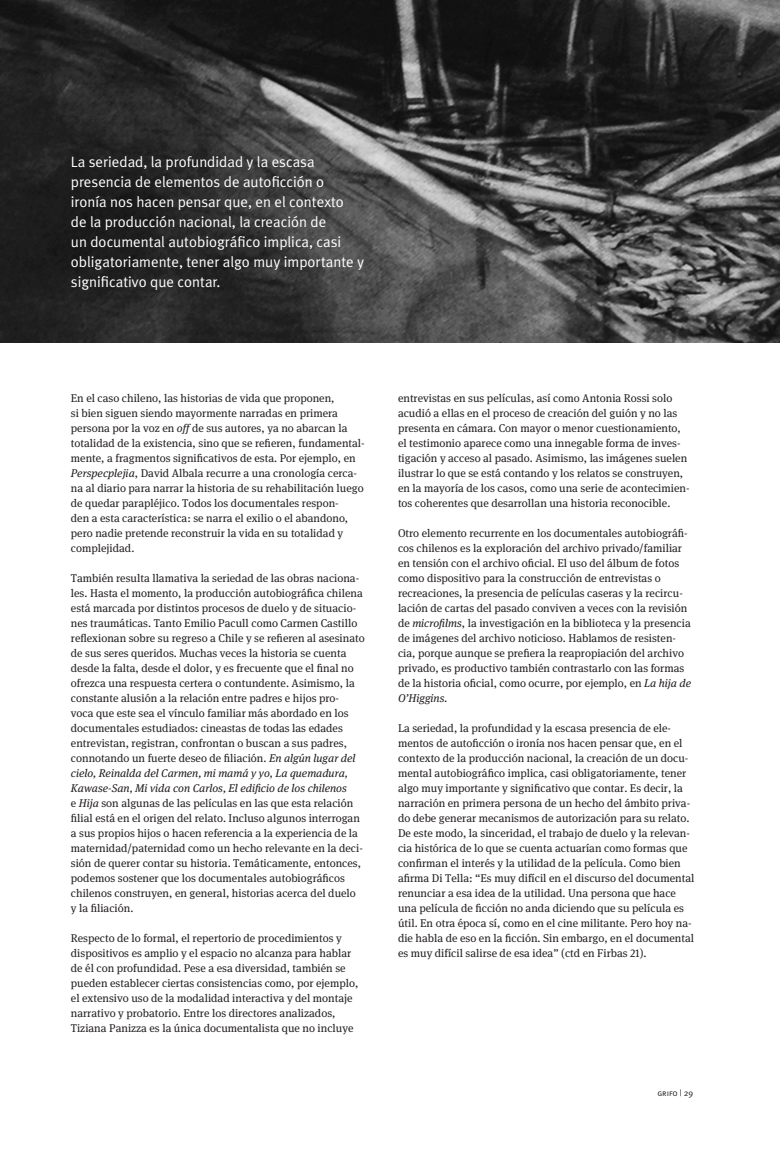
<style>
.page{position:relative;width:780px;height:1170px;background:#fff}
.page>*{position:absolute;margin:0;border:0;box-sizing:border-box;transform-origin:0 0}
.DESTACADOS_BLANCO{font:15px/20px "Meta Plus Normal";color:#fff}
.t1{font:11.25px/15px "Meta Serif Lf";color:#231f20}
.t2{font:8.75px "Meta Plus Normal Caps";color:#231f20}
.s1{font-style:italic}
.s2{font-family:"Meta Plus Normal"}
</style>
<div class="page">
<img style="left:0;top:0;width:780px;height:342px">
<p class="DESTACADOS_BLANCO" style="left:71px;top:151px;width:295px">La seriedad, la profundidad y la escasa presencia de elementos de autoficción o<br>ironía nos hacen pensar que, en el contexto<br>de la producción nacional, la creación de<br>un documental autobiográfico implica, casi obligatoriamente, tener algo muy importante y significativo que contar.</p>
<p class="t1" style="left:71px;top:390px;width:295px">En el caso chileno, las historias de vida que proponen,<br>si bien siguen siendo mayormente narradas en primera persona por la voz en <span class="s1">off</span> de sus autores, ya no abarcan la totalidad de la existencia, sino que se refieren, fundamental&shy;mente, a fragmentos significativos de esta. Por ejemplo, en <span class="s1">Perspecplejia</span>, David Albala recurre a una cronología cerca&shy;na al diario para narrar la historia de su rehabilitación luego de quedar parapléjico. Todos los documentales respon-<br>den a esta característica: se narra el exilio o el abandono, pero nadie pretende reconstruir la vida en su totalidad y complejidad.</p>
<p class="t1" style="left:71px;top:570px;width:295px">También resulta llamativa la seriedad de las obras naciona&shy;les. Hasta el momento, la producción autobiográfica chilena está marcada por distintos procesos de duelo y de situacio&shy;nes traumáticas. Tanto Emilio Pacull como Carmen Castillo reflexionan sobre su regreso a Chile y se refieren al asesinato de sus seres queridos. Muchas veces la historia se cuenta desde la falta, desde el dolor, y es frecuente que el final no ofrezca una respuesta certera o contundente. Asimismo, la constante alusión a la relación entre padres e hijos pro-<br>voca que este sea el vínculo familiar más abordado en los documentales estudiados: cineastas de todas las edades entrevistan, registran, confrontan o buscan a sus padres, connotando un fuerte deseo de filiación. <span class="s1">En algún lugar del cielo, Reinalda del Carmen, mi mamá y yo, La quemadura, Kawase-San, Mi vida con Carlos, El edificio de los chilenos<br></span>e <span class="s1">Hija</span> son algunas de las películas en las que esta relación filial está en el origen del relato. Incluso algunos interrogan a sus propios hijos o hacen referencia a la experiencia de la maternidad/paternidad como un hecho relevante en la deci&shy;sión de querer contar su historia. Temáticamente, entonces, podemos sostener que los documentales autobiográficos chilenos construyen, en general, historias acerca del duelo<br>y la filiación.</p>
<p class="t1" style="left:71px;top:930px;width:289px">Respecto de lo formal, el repertorio de procedimientos y dispositivos es amplio y el espacio no alcanza para hablar de él con profundidad. Pese a esa diversidad, también se pueden establecer ciertas consistencias como, por ejemplo, el extensivo uso de la modalidad interactiva y del montaje narrativo y probatorio. Entre los directores analizados, Tiziana Panizza es la única documentalista que no incluye</p>
<p class="t1" style="left:398px;top:390px;width:293px">entrevistas en sus películas, así como Antonia Rossi solo acudió a ellas en el proceso de creación del guión y no las presenta en cámara. Con mayor o menor cuestionamiento, el testimonio aparece como una innegable forma de inves&shy;tigación y acceso al pasado. Asimismo, las imágenes suelen ilustrar lo que se está contando y los relatos se construyen, en la mayoría de los casos, como una serie de acontecimien&shy;tos coherentes que desarrollan una historia reconocible.</p>
<p class="t1" style="left:398px;top:525px;width:295px">Otro elemento recurrente en los documentales autobiográfi&shy;cos chilenos es la exploración del archivo privado/familiar en tensión con el archivo oficial. El uso del álbum de fotos como dispositivo para la construcción de entrevistas o recreaciones, la presencia de películas caseras y la recircu&shy;lación de cartas del pasado conviven a veces con la revisión de <span class="s1">microfilms</span>, la investigación en la biblioteca y la presencia de imágenes del archivo noticioso. Hablamos de resisten&shy;cia, porque aunque se prefiera la reapropiación del archivo privado, es productivo también contrastarlo con las formas de la historia oficial, como ocurre, por ejemplo, en <span class="s1">La hija de O’Higgins.</span></p>
<p class="t1" style="left:398px;top:720px;width:298px">La seriedad, la profundidad y la escasa presencia de ele&shy;mentos de autoficción o ironía nos hacen pensar que, en el contexto de la producción nacional, la creación de un docu&shy;mental autobiográfico implica, casi obligatoriamente, tener algo muy importante y significativo que contar. Es decir, la narración en primera persona de un hecho del ámbito priva&shy;do debe generar mecanismos de autorización para su relato.<br>De este modo, la sinceridad, el trabajo de duelo y la relevan&shy;cia histórica de lo que se cuenta actuarían como formas que confirman el interés y la utilidad de la película. Como bien afirma Di Tella: “Es muy difícil en el discurso del documental renunciar a esa idea de la utilidad. Una persona que hace una película de ficción no anda diciendo que su película es útil. En otra época sí, como en el cine militante. Pero hoy na&shy;die habla de eso en la ficción. Sin embargo, en el documental es muy difícil salirse de esa idea” (ctd en Firbas 21).</p>
<p class="t2" style="left:657px;top:1088px;width:37px">grifo <span class="s2">| 29</span></p>
</div>
